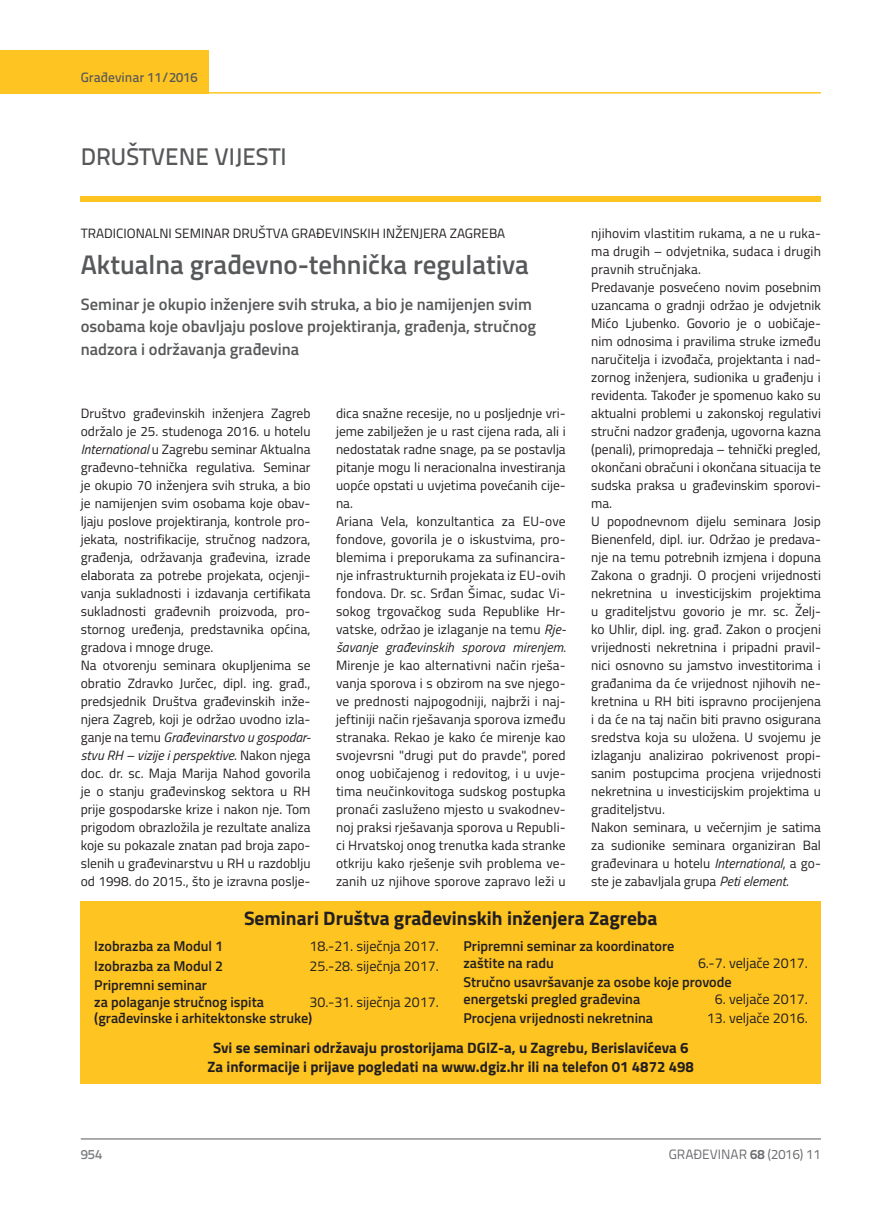
<style>
.page{position:relative;width:872px;height:1212px;background:#fff}
.page>*{position:absolute;margin:0;border:0;box-sizing:border-box;transform-origin:0 0}
.t1{font:600 27px "Titillium";color:#57585a}
.t2{font:500 24px "Titillium Text 22 L";color:#57585a}
.t3{font:700 19.5px "Titillium";color:#231f20}
.t4{font:600 16.5px/22.5px "Titillium";color:#57585a}
.t5{font:700 15px/19.5px "Titillium";color:#231f20;text-align:center}
.t6{font:600 14.25px/16.5px "Titillium";color:#231f20}
.t7{font:14.25px "Titillium";color:#231f20}
.t8{font:13.5px/18px "Titillium";color:#231f20}
.t9{font:13.5px "Titillium Text 22 L";color:#6c6d70}
.t10{font:500 13.5px "Titillium Text 22 L";color:#57585a}
.t11{font:500 13.5px "Titillium Text 22 L";color:#787a7d}
.s1{font-style:italic}
.s2{color:#040503}
.s3{font-weight:700}
</style>
<div class="page">
<hr style="left:81px;top:1139px;width:740px;height:1px;background:#57585a">
<hr style="left:208px;top:92px;width:613px;height:2px;background:#fec422">
<div style="left:0;top:50px;width:208px;height:44px;background:#fec422"></div>
<div style="left:81px;top:196px;width:740px;height:6px;background:#fec422"></div>
<div style="left:81px;top:901px;width:740px;height:183px;background:#fec422"></div>
<p class="t10" style="left:81px;top:67px;width:118px">Građevinar 11/2016</p>
<h2 class="t2" style="left:81px;top:138px;width:207px">DRUŠTVENE VIJESTI</h2>
<p class="t8" style="left:81px;top:223px;width:426px">TRADICIONALNI SEMINAR DRUŠTVA GRAĐEVINSKIH INŽENJERA ZAGREBA</p>
<h1 class="t1" style="left:81px;top:244px;width:449px">Aktualna građevno-tehnička regulativa</h1>
<p class="t4" style="left:81px;top:292px;width:457px">Seminar je okupio inženjere svih struka, a bio je namijenjen svim osobama koje obavljaju poslove projektiranja, građenja, stručnog nadzora i održavanja građevina</p>
<p class="t8" style="left:81px;top:403px;width:231px">Društvo građevinskih inženjera Zagreb održalo je 25. studenoga 2016. u hotelu <span class="s1">International</span> u Zagrebu seminar Aktualna građevno-tehnička regulativa. Seminar je okupio 70 inženjera svih struka, a bio je namijenjen svim osobama koje obav&shy;ljaju poslove projektiranja, kontrole pro&shy;jekata, nostrifikacije, stručnog nadzora, građenja, održavanja građevina, izrade e<span class="s2">la</span>borata za potrebe projekata, ocjenji&shy;vanja sukladnosti i izdavanja certifikata sukladnosti građevnih proizvoda, pro&shy;stornog uređenja, predstavnika općina, gradova i mnoge druge.<br>Na otvorenju seminara okupljenima se obratio Zdravko Jurčec, dipl. ing. građ., predsjednik Društva građevinskih inže&shy;njera Zagreb, koji je održao uvodno izla&shy;ganje na temu <span class="s1">Građevinarstvo u gospodar&shy;stvu RH – vizije i perspektive</span>. Nakon njega doc. dr. sc. Maja Marija Nahod govorila je o stanju građevinskog sektora u RH prije gospodarske krize i nakon nje. Tom prigodom obrazložila je rezultate analiza koje su pokazale znatan pad broja zapo&shy;slenih u građevinarstvu u RH u razdoblju od 1998. do 2015., što je izravna poslje-</p>
<p class="t8" style="left:336px;top:403px;width:231px">dica snažne recesije, no u posljednje vri&shy;jeme zabilježen je u rast cijena rada, ali i nedostatak radne snage, pa se postavlja pitanje mogu li neracionalna investiranja uopće opstati u uvjetima povećanih cije&shy;na.<br>Ariana Vela, konzultantica za EU-ove fondove, govorila je o iskustvima, pro&shy;blemima i preporukama za sufinancira&shy;nje infrastrukturnih projekata iz EU-ovih fondova. Dr. sc. Srđan Šimac, sudac Vi&shy;sokog trgovačkog suda Republike Hr&shy;vatske, održao je izlaganje na temu <span class="s1">Rje&shy;šavanje građevinskih sporova mirenjem.</span></p>
<p class="t8" style="left:336px;top:655px;width:231px;text-align:justify">Mirenje je kao alternativni način rješa&shy;vanja sporova i s obzirom na sve njego&shy;ve prednosti najpogodniji, najbrži i naj&shy;jeftiniji način rješavanja sporova između stranaka. Rekao je kako će mirenje kao svojevrsni "drugi put do pravde", pored onog uobičajenog i redovitog, i u uvje&shy;tima neučinkovitoga sudskog postupka pronaći zasluženo mjesto u svakodnev&shy;noj praksi rješavanja sporova u Republi&shy;ci Hrvatskoj onog trenutka kada stranke otkriju kako rješenje svih problema ve&shy;zanih uz njihove sporove zapravo leži u</p>
<p class="t8" style="left:591px;top:223px;width:231px">njihovim vlastitim rukama, a ne u ruka&shy;ma drugih – odvjetnika, sudaca i drugih pravnih stručnjaka.<br>Predavanje posvećeno novim posebnim uzancama o gradnji održao je odvjetnik Mićo Ljubenko. Govorio je o uobičaje&shy;nim odnosima i pravilima struke između naručitelja i izvođača, projektanta i nad&shy;zornog inženjera, sudionika u građenju i revidenta. Također je spomenuo kako su aktualni problemi u zakonskoj regulativi stručni nadzor građenja, ugovorna kazna (penali), primopredaja – tehnički pregled, okončani obračuni i okončana situacija te sudska praksa u građevinskim sporovi&shy;ma.<br>U popodnevnom dijelu seminara Josip Bienenfeld, dipl. iur. Održao je predava&shy;nje na temu potrebnih izmjena i dopuna Zakona o gradnji. O procjeni vrijednosti nekretnina u investicijskim projektima u graditeljstvu govorio je mr. sc. Želj&shy;ko Uhlir, dipl. ing. građ. Zakon o procjeni vrijednosti nekretnina i pripadni pravil&shy;nici osnovno su jamstvo investitorima i građanima da će vrijednost njihovih ne&shy;kretnina u RH biti ispravno procijenjena i da će na taj način biti pravno osigurana sredstva koja su uložena. U svojemu je izlaganju analizirao pokrivenost propi&shy;sanim postupcima procjena vrijednosti nekretnina u investicijskim projektima u graditeljstvu.<br>Nakon seminara, u večernjim je satima za sudionike seminara organiziran Bal građevinara u hotelu <span class="s1">International</span>, a go&shy;ste je zabavljala grupa <span class="s1">Peti element</span>.</p>
<h3 class="t3" style="left:244px;top:903px;width:415px">Seminari Društva građevinskih inženjera Zagreba</h3>
<p class="t6" style="left:94px;top:937px;width:130px">Izobrazba za Modul 1</p>
<p class="t7" style="left:309px;top:936px;width:131px">18.-21. siječnja 2017.</p>
<p class="t6" style="left:94px;top:956px;width:130px">Izobrazba za Modul 2</p>
<p class="t7" style="left:309px;top:955px;width:131px">25.-28. siječnja 2017.</p>
<p class="t6" style="left:94px;top:976px;width:171px">Pripremni seminar<br>za polaganje stručnog ispita</p>
<p class="t7" style="left:309px;top:991px;width:131px">30.-31. siječnja 2017.</p>
<p class="t6" style="left:94px;top:1009px;width:219px">(građevinske i arhitektonske struke)</p>
<p class="t6" style="left:463px;top:937px;width:212px">Pripremni seminar za koordinatore zaštite na radu</p>
<p class="t7" style="left:698px;top:952px;width:111px">6.-7. veljače 2017.</p>
<p class="t6" style="left:463px;top:973px;width:270px">Stručno usavršavanje za osobe koje provode energetski pregled građevina</p>
<p class="t7" style="left:715px;top:988px;width:95px">6. veljače 2017.</p>
<p class="t6" style="left:463px;top:1009px;width:191px">Procjena vrijednosti nekretnina</p>
<p class="t7" style="left:707px;top:1007px;width:103px">13. veljače 2016.</p>
<p class="t5" style="left:207px;top:1037px;width:488px">Svi se seminari održavaju prostorijama DGIZ-a, u Zagrebu, Berislavićeva 6<br>Za informacije i prijave pogledati na www.dgiz.hr ili na telefon 01 4872 498</p>
<p class="t11" style="left:81px;top:1144px;width:23px">954</p>
<p class="t9" style="left:669px;top:1144px;width:154px">GRAĐEVINAR <span class="s3">68</span> (2016) 11</p>
</div>
